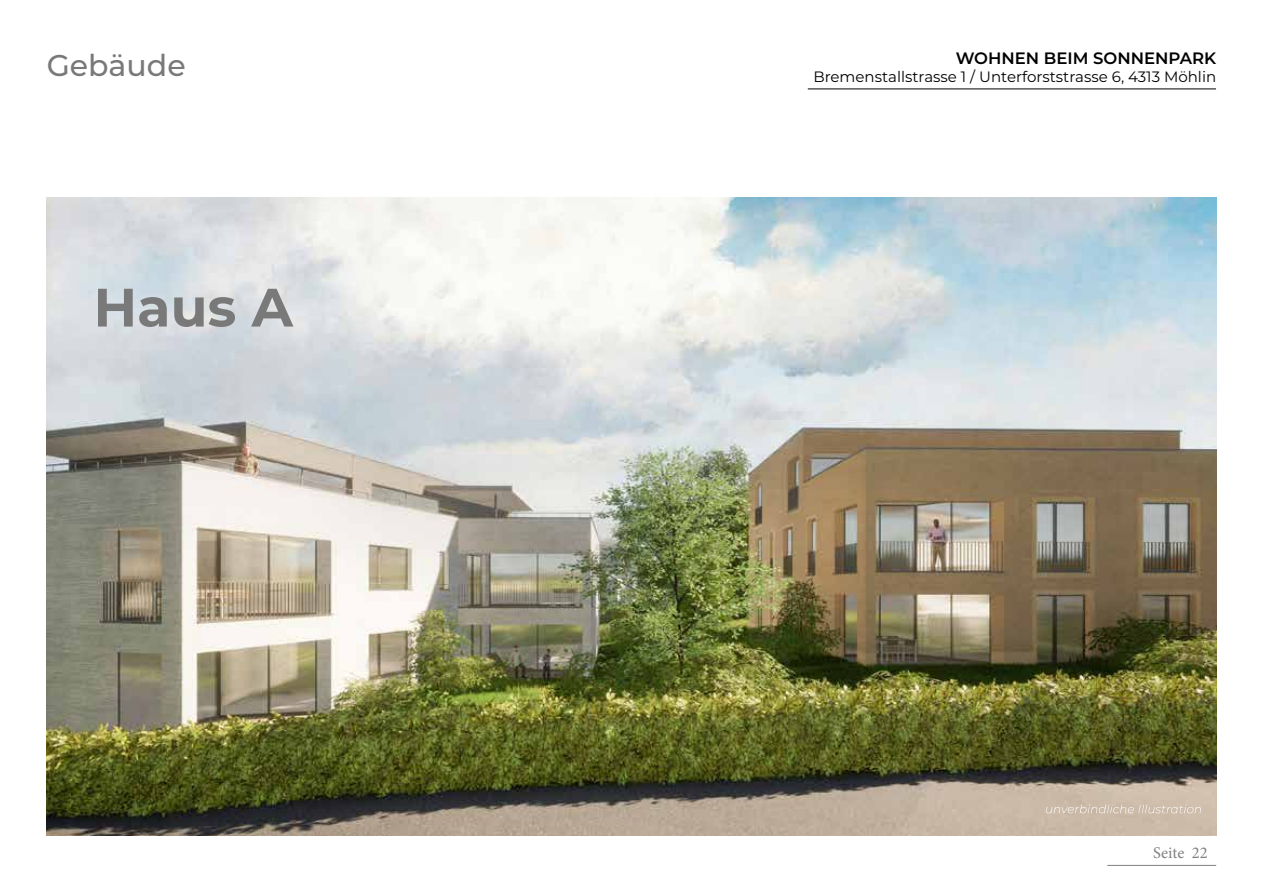
<style>
.page{position:relative;width:1263px;height:893px;background:#fff}
.page>*{position:absolute;margin:0;border:0;box-sizing:border-box;transform-origin:0 0}
.t1{font:700 54px "Montserrat";color:#7a7979}
.t2{font:500 30px "Montserrat";color:#7a7979}
.t3{font:600 16.5px "Montserrat";color:#000}
.t4{font:16.5px "Minion Pro";color:#818080}
.t5{font:15px "Montserrat";color:#000}
</style>
<div class="page">
<hr style="left:1107px;top:865px;width:109px;height:1px;background:#818080">
<hr style="left:808px;top:89px;width:408px;height:1px;background:#000">
<img style="left:47px;top:197px;width:1169px;height:638px">
<svg style="left:1046px;top:804px;width:155px;height:9px"></svg>
<h2 class="t2" style="left:47px;top:44px;width:140px">Gebäude</h2>
<h1 class="t1" style="left:94px;top:268px;width:201px">Haus A</h1>
<p class="t3" style="left:956px;top:47px;width:262px">WOHNEN BEIM SONNENPARK</p>
<p class="t5" style="left:813px;top:67px;width:404px">Bremenstallstrasse 1 / Unterforststrasse 6, 4313 Möhlin</p>
<p class="t4" style="left:1153px;top:842px;width:56px">Seite 22</p>
</div>
